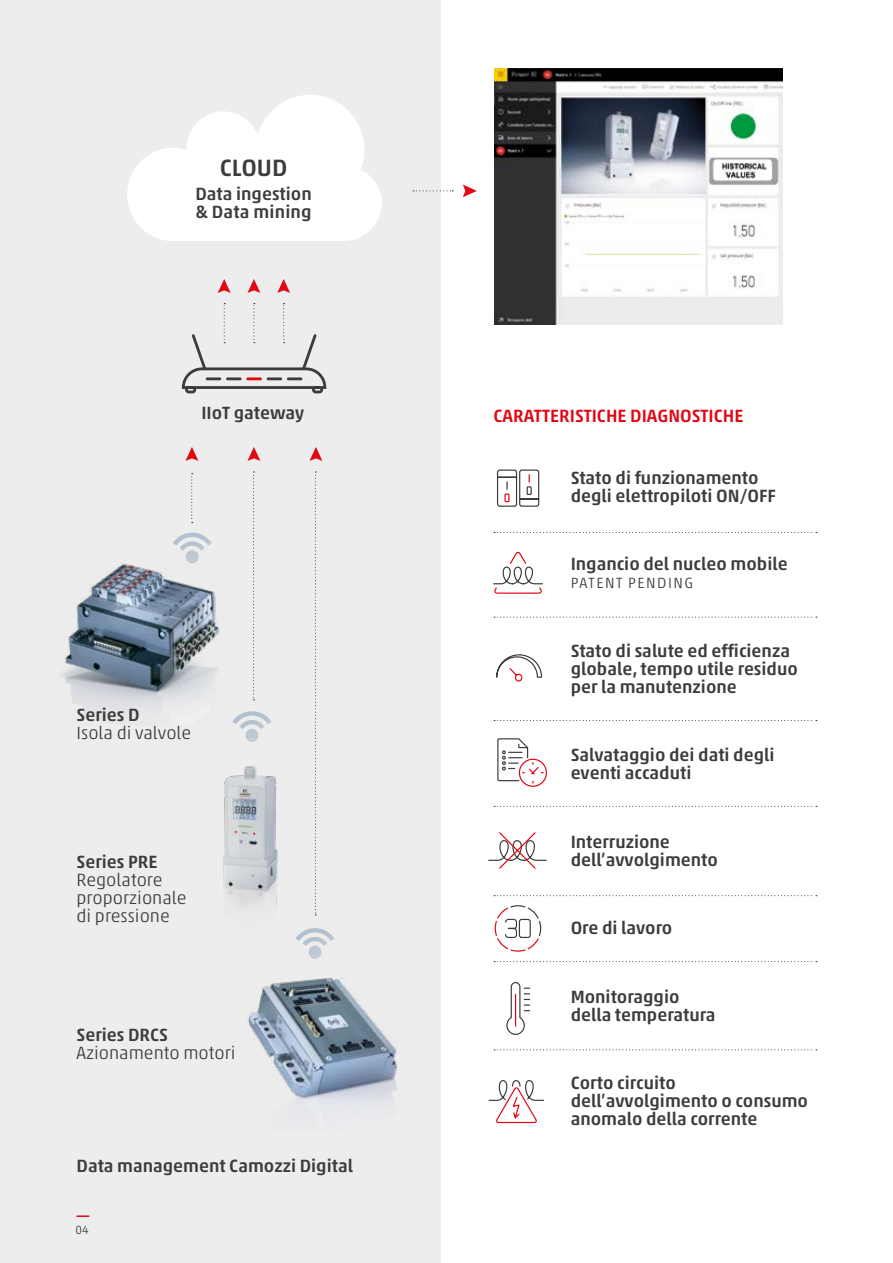
<style>
.page{position:relative;width:893px;height:1263px;background:#fff}
.page>*{position:absolute;margin:0;border:0;box-sizing:border-box;transform-origin:0 0}
.t1{font:500 24px "Akko W1 G";color:#3c3c3b}
.t2{font:500 18px/18px "Akko W1 G";color:#3c3c3b}
.t3{font:300 18px/18px "Akko W1 G";color:#3c3c3b}
.t4{font:500 18px "Akko W1 G";color:#e30613}
.t5{font:300 15px "Akko W1 G";letter-spacing:.1em;color:#3c3c3b}
.t6{font:300 12px "Akko W1 G";color:#3c3c3b}
</style>
<div class="page">
<div style="left:0;top:0;width:440px;height:1263px;background:#ededed"></div>
<svg style="left:77px;top:1215px;width:12px;height:2px"></svg>
<img style="left:495px;top:68px;width:288px;height:256px">
<svg style="left:496px;top:469px;width:44px;height:38px"></svg>
<svg style="left:493px;top:551px;width:50px;height:43px"></svg>
<svg style="left:496px;top:654px;width:47px;height:28px"></svg>
<svg style="left:497px;top:738px;width:50px;height:49px"></svg>
<svg style="left:488px;top:832px;width:59px;height:37px"></svg>
<svg style="left:494px;top:905px;width:48px;height:47px"></svg>
<svg style="left:506px;top:982px;width:25px;height:53px"></svg>
<hr style="left:515px;top:994px;width:1px;height:32px;background:#e30613">
<svg style="left:488px;top:1080px;width:57px;height:44px"></svg>
<svg style="left:494px;top:532px;width:323px;height:1px"></svg>
<svg style="left:494px;top:617px;width:323px;height:1px"></svg>
<svg style="left:494px;top:720px;width:323px;height:1px"></svg>
<svg style="left:494px;top:806px;width:323px;height:1px"></svg>
<svg style="left:494px;top:895px;width:323px;height:1px"></svg>
<svg style="left:494px;top:961px;width:323px;height:1px"></svg>
<svg style="left:494px;top:1049px;width:323px;height:1px"></svg>
<svg style="left:191px;top:473px;width:2px;height:50px"></svg>
<svg style="left:182px;top:303px;width:144px;height:90px"></svg>
<svg style="left:413px;top:190px;width:40px;height:1px"></svg>
<svg style="left:218px;top:279px;width:13px;height:14px"></svg>
<svg style="left:185px;top:447px;width:13px;height:14px"></svg>
<svg style="left:247px;top:447px;width:13px;height:14px"></svg>
<svg style="left:309px;top:447px;width:13px;height:14px"></svg>
<svg style="left:247px;top:279px;width:13px;height:14px"></svg>
<svg style="left:277px;top:279px;width:13px;height:14px"></svg>
<svg style="left:463px;top:184px;width:14px;height:13px"></svg>
<svg style="left:127px;top:95px;width:255px;height:146px"></svg>
<svg style="left:253px;top:471px;width:2px;height:229px"></svg>
<svg style="left:315px;top:471px;width:1px;height:288px"></svg>
<img style="left:61px;top:563px;width:158px;height:160px">
<img style="left:247px;top:977px;width:151px;height:126px">
<svg style="left:173px;top:533px;width:39px;height:30px"></svg>
<svg style="left:232px;top:711px;width:39px;height:31px"></svg>
<svg style="left:296px;top:936px;width:38px;height:23px"></svg>
<img style="left:224px;top:761px;width:108px;height:175px">
<img style="left:223px;top:761px;width:67px;height:141px">
<h1 class="t1" style="left:220px;top:150px;width:69px">CLOUD</h1>
<p class="t2" style="left:195px;top:183px;width:118px">Data ingestion &amp; Data mining</p>
<p class="t2" style="left:201px;top:402px;width:104px">IIoT gateway</p>
<p class="t2" style="left:77px;top:704px;width:65px">Series D</p>
<p class="t3" style="left:77px;top:722px;width:116px">Isola di valvole</p>
<p class="t2" style="left:77px;top:852px;width:83px">Series PRE</p>
<p class="t3" style="left:77px;top:870px;width:112px">Regolatore proporzionale di pressione</p>
<p class="t2" style="left:77px;top:1024px;width:93px">Series DRCS</p>
<p class="t3" style="left:77px;top:1042px;width:161px">Azionamento motori</p>
<p class="t2" style="left:77px;top:1155px;width:278px">Data management Camozzi Digital</p>
<p class="t6" style="left:75px;top:1221px;width:15px">04</p>
<p class="t4" style="left:493px;top:403px;width:251px">CARATTERISTICHE DIAGNOSTICHE</p>
<p class="t2" style="left:571px;top:467px;width:207px">Stato di funzionamento degli elettropiloti ON/OFF</p>
<p class="t2" style="left:571px;top:554px;width:219px">Ingancio del nucleo mobile</p>
<p class="t5" style="left:571px;top:572px;width:124px">PATENT PENDING</p>
<p class="t2" style="left:571px;top:640px;width:229px">Stato di salute ed efficienza globale, tempo utile residuo per la manutenzione</p>
<p class="t2" style="left:571px;top:745px;width:205px">Salvataggio dei dati degli eventi accaduti</p>
<p class="t2" style="left:571px;top:831px;width:149px">Interruzione dell’avvolgimento</p>
<p class="t2" style="left:571px;top:918px;width:103px">Ore di lavoro</p>
<p class="t2" style="left:571px;top:986px;width:146px">Monitoraggio della temperatura</p>
<p class="t2" style="left:571px;top:1073px;width:239px">Corto circuito dell’avvolgimento o consumo anomalo della corrente</p>
</div>
